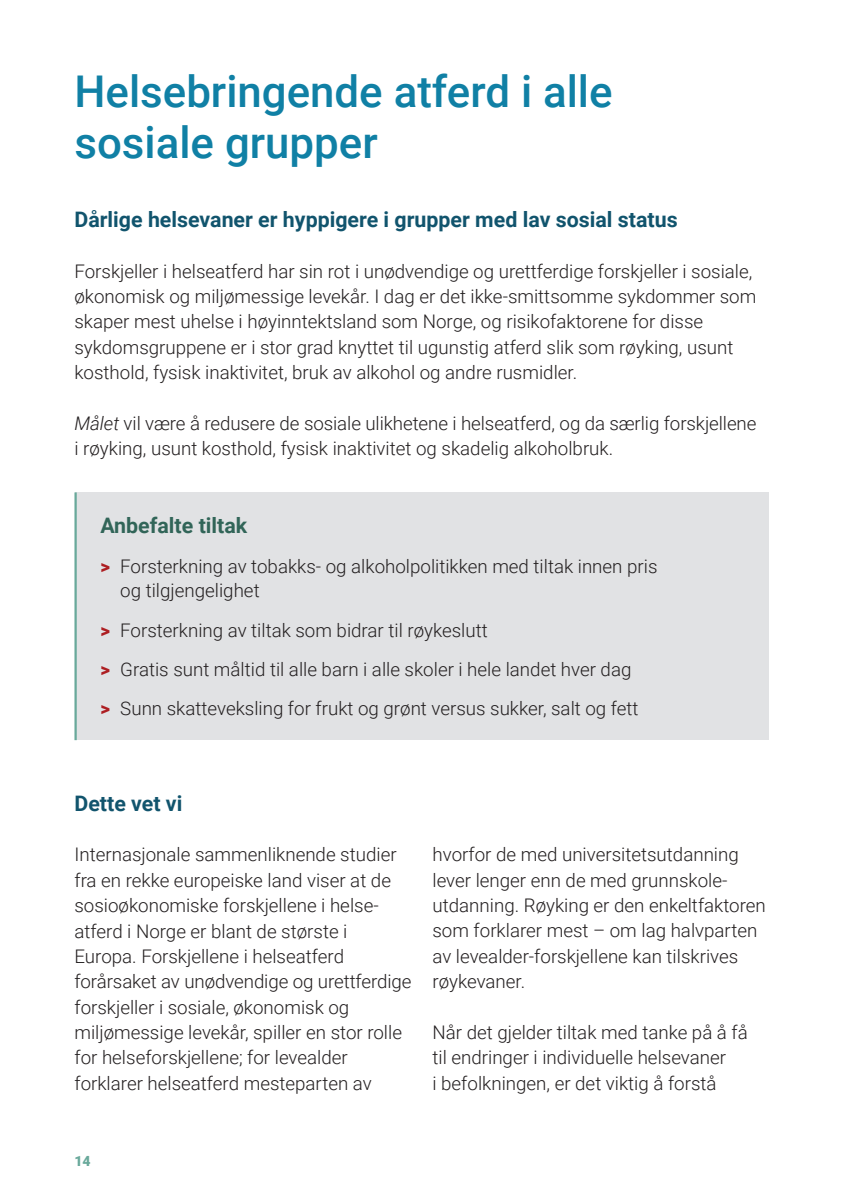
<style>
.page{position:relative;width:844px;height:1191px;background:#fff}
.page>*{position:absolute;margin:0;border:0;box-sizing:border-box;transform-origin:0 0}
.t1{font:500 43.75px/50.8px "Roboto";color:#1080a5}
.t2{font:700 21.35px "Roboto";color:#11546d}
.t3{font:700 21.35px "Roboto";color:#316558}
.t4{font:300 18.72px/25.4px "Roboto";color:#231f20}
.t5{font:900 14px "Roboto";color:#69a99b}
.s1{font-style:italic}
.s2{font-weight:900;color:#ad1e22}
</style>
<div class="page">
<div style="left:76px;top:492px;width:692px;height:248px;background:#e1e2e4"></div>
<hr style="left:74px;top:492px;width:3px;height:248px;background:#69a99b">
<h1 class="t1" style="left:74px;top:65px;width:539px">Helsebringende atferd i alle sosiale grupper</h1>
<p class="t2" style="left:74px;top:204px;width:604px">Dårlige helsevaner er hyppigere i grupper med lav sosial status</p>
<p class="t4" style="left:74px;top:257px;width:683px">Forskjeller i helseatferd har sin rot i unødvendige og urettferdige forskjeller i sosiale, økonomisk og miljømessige levekår. I dag er det ikke-smittsomme sykdommer som skaper mest uhelse i høyinntektsland som Norge, og risikofaktorene for disse sykdomsgruppene er i stor grad knyttet til ugunstig atferd slik som røyking, usunt kosthold, fysisk inaktivitet, bruk av alkohol og andre rusmidler.</p>
<p class="t4" style="left:74px;top:410px;width:683px"><span class="s1">Målet</span> vil være å redusere de sosiale ulikhetene i helseatferd, og da særlig forskjellene i røyking, usunt kosthold, fysisk inaktivitet og skadelig alkoholbruk.</p>
<p class="t3" style="left:100px;top:511px;width:148px">Anbefalte tiltak</p>
<p class="t4" style="left:120px;top:553px;width:538px;line-height:24.5px;text-indent:-20px"><span class="s2">&gt;</span> Forsterkning av tobakks- og alkoholpolitikken med tiltak innen pris og tilgjengelighet</p>
<p class="t4" style="left:100px;top:609px;width:539px;line-height:39.4px"><span class="s2">&gt;</span> Forsterkning av tiltak som bidrar til røykeslutt<br><span class="s2">&gt;</span> Gratis sunt måltid til alle barn i alle skoler i hele landet hver dag <span class="s2">&gt;</span> Sunn skatteveksling for frukt og grønt versus sukker, salt og fett</p>
<p class="t2" style="left:74px;top:788px;width:109px">Dette vet vi</p>
<p class="t4" style="left:74px;top:841px;width:338px">Internasjonale sammenliknende studier fra en rekke europeiske land viser at de sosioøkonomiske forskjellene i helse&shy;atferd i Norge er blant de største i Europa. Forskjellene i helseatferd forårsaket av unødvendige og urettferdige forskjeller i sosiale, økonomisk og miljømessige levekår, spiller en stor rolle for helseforskjellene; for levealder forklarer helseatferd mesteparten av</p>
<p class="t4" style="left:432px;top:841px;width:335px">hvorfor de med universitetsutdanning lever lenger enn de med grunnskole&shy;utdanning. Røyking er den enkeltfaktoren som forklarer mest – om lag halvparten av levealder-forskjellene kan tilskrives røykevaner.</p>
<p class="t4" style="left:432px;top:1019px;width:317px">Når det gjelder tiltak med tanke på å få til endringer i individuelle helsevaner<br>i befolkningen, er det viktig å forstå</p>
<p class="t5" style="left:74px;top:1151px;width:18px">14</p>
</div>
